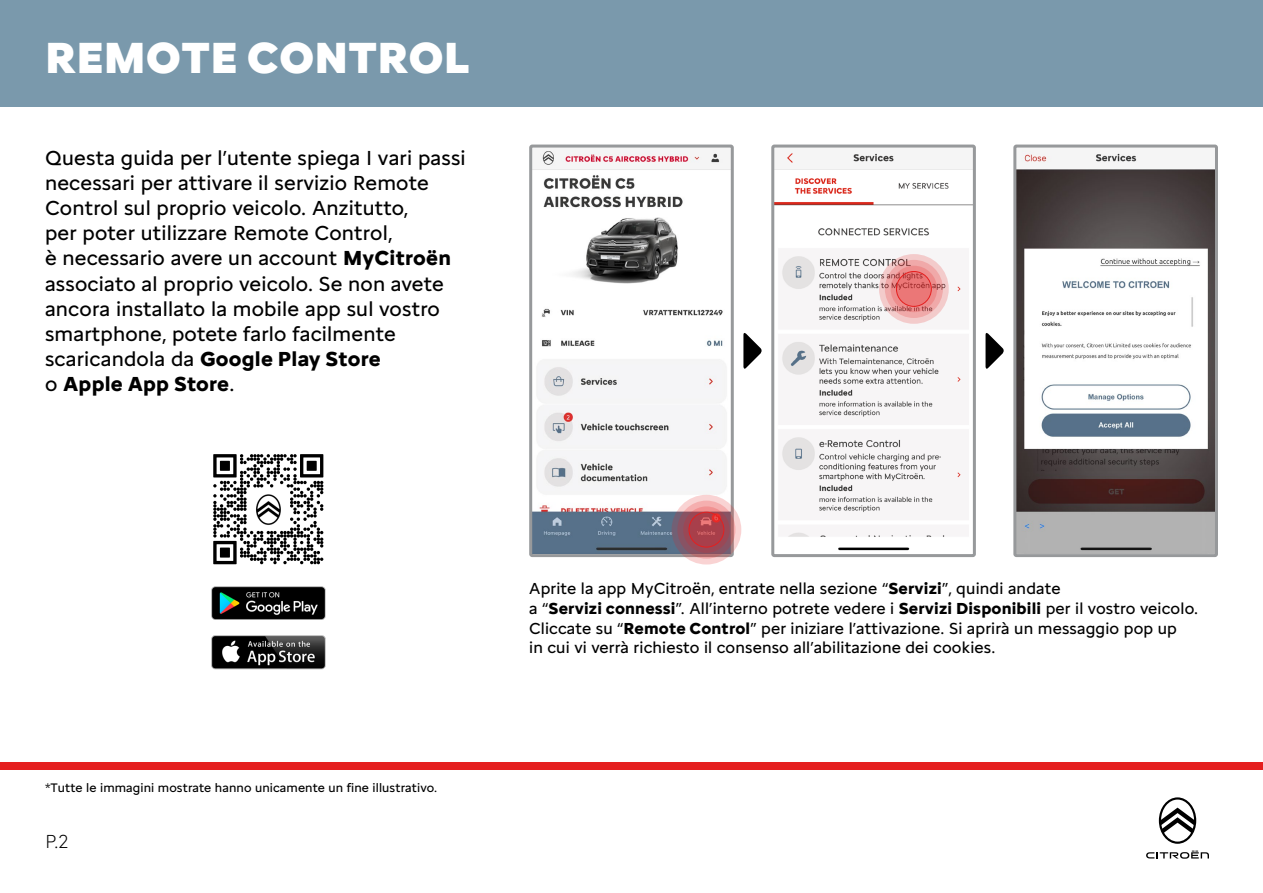
<style>
.page{position:relative;width:1263px;height:893px;background:#fff}
.page>*{position:absolute;margin:0;border:0;box-sizing:border-box;transform-origin:0 0}
.t1{font:900 45px "Citroen Type";color:#fff}
.t2{font:21px/25.2px "Citroen Type";letter-spacing:.01em;color:#000}
.t3{font:300 19.5px "Citroen Type";color:#000}
.t4{font:16.5px/19.8px "Citroen Type";letter-spacing:.01em;color:#000}
.t5{font:12.75px "Citroen Type";letter-spacing:.01em;color:#000}
.s1{font-weight:700}
</style>
<div class="page">
<div style="left:0;top:762px;width:1263px;height:7px;background:#e51f1f"></div>
<div style="left:0;top:0;width:1263px;height:107px;background:#7a99ac"></div>
<svg style="left:1146px;top:851px;width:63px;height:8px"></svg>
<svg style="left:1159px;top:797px;width:37px;height:47px"></svg>
<img style="left:211px;top:635px;width:115px;height:35px">
<img style="left:211px;top:586px;width:115px;height:34px">
<svg style="left:213px;top:454px;width:110px;height:110px"></svg>
<img style="left:248px;top:489px;width:40px;height:40px">
<img style="left:533px;top:150px;width:197px;height:403px">
<div style="left:529px;top:145px;width:205px;height:412px;border:3px solid #97999b;border-radius:2px"></div>
<img style="left:775px;top:152px;width:197px;height:399px">
<div style="left:771px;top:145px;width:205px;height:412px;border:3px solid #97999b;border-radius:2px"></div>
<img style="left:1017px;top:150px;width:197px;height:403px">
<div style="left:1013px;top:145px;width:205px;height:412px;border:3px solid #97999b;border-radius:2px"></div>
<svg style="left:743px;top:333px;width:19px;height:36px"></svg>
<svg style="left:985px;top:333px;width:19px;height:36px"></svg>
<svg style="left:671px;top:495px;width:70px;height:69px"></svg>
<svg style="left:677px;top:501px;width:58px;height:58px"></svg>
<svg style="left:683px;top:506px;width:47px;height:47px"></svg>
<svg style="left:689px;top:512px;width:35px;height:35px"></svg>
<div style="left:689px;top:512px;width:35px;height:35px;border:1px solid #e51f1f;border-radius:50%"></div>
<svg style="left:879px;top:254px;width:70px;height:70px"></svg>
<svg style="left:885px;top:260px;width:58px;height:58px"></svg>
<svg style="left:891px;top:266px;width:46px;height:46px"></svg>
<svg style="left:896px;top:271px;width:35px;height:35px"></svg>
<div style="left:896px;top:271px;width:36px;height:36px;border:1px solid #e51f1f;border-radius:50%"></div>
<h1 class="t1" style="left:45px;top:24px;width:426px">REMOTE CONTROL</h1>
<p class="t2" style="left:45px;top:144px;width:422px">Questa guida per l’utente spiega I vari passi necessari per attivare il servizio Remote Control sul proprio veicolo. Anzitutto,<br>per poter utilizzare Remote Control,<br>è necessario avere un account <span class="s1">MyCitroën </span>associato al proprio veicolo. Se non avete ancora installato la mobile app sul vostro smartphone, potete farlo facilmente scaricandola da <span class="s1">Google Play Store<br></span>o <span class="s1">Apple App Store</span>.</p>
<p class="t5" style="left:45px;top:778px;width:394px">*Tutte le immagini mostrate hanno unicamente un fine illustrativo.</p>
<p class="t3" style="left:45px;top:827px;width:25px">P.2</p>
<p class="t4" style="left:529px;top:577px;width:670px">Aprite la app MyCitroën, entrate nella sezione “<span class="s1">Servizi</span>”, quindi andate<br>a “<span class="s1">Servizi connessi</span>”. All’interno potrete vedere i <span class="s1">Servizi Disponibili</span> per il vostro veicolo.<br>Cliccate su “<span class="s1">Remote Control</span>” per iniziare l’attivazione. Si aprirà un messaggio pop up<br>in cui vi verrà richiesto il consenso all’abilitazione dei cookies.</p>
</div>
